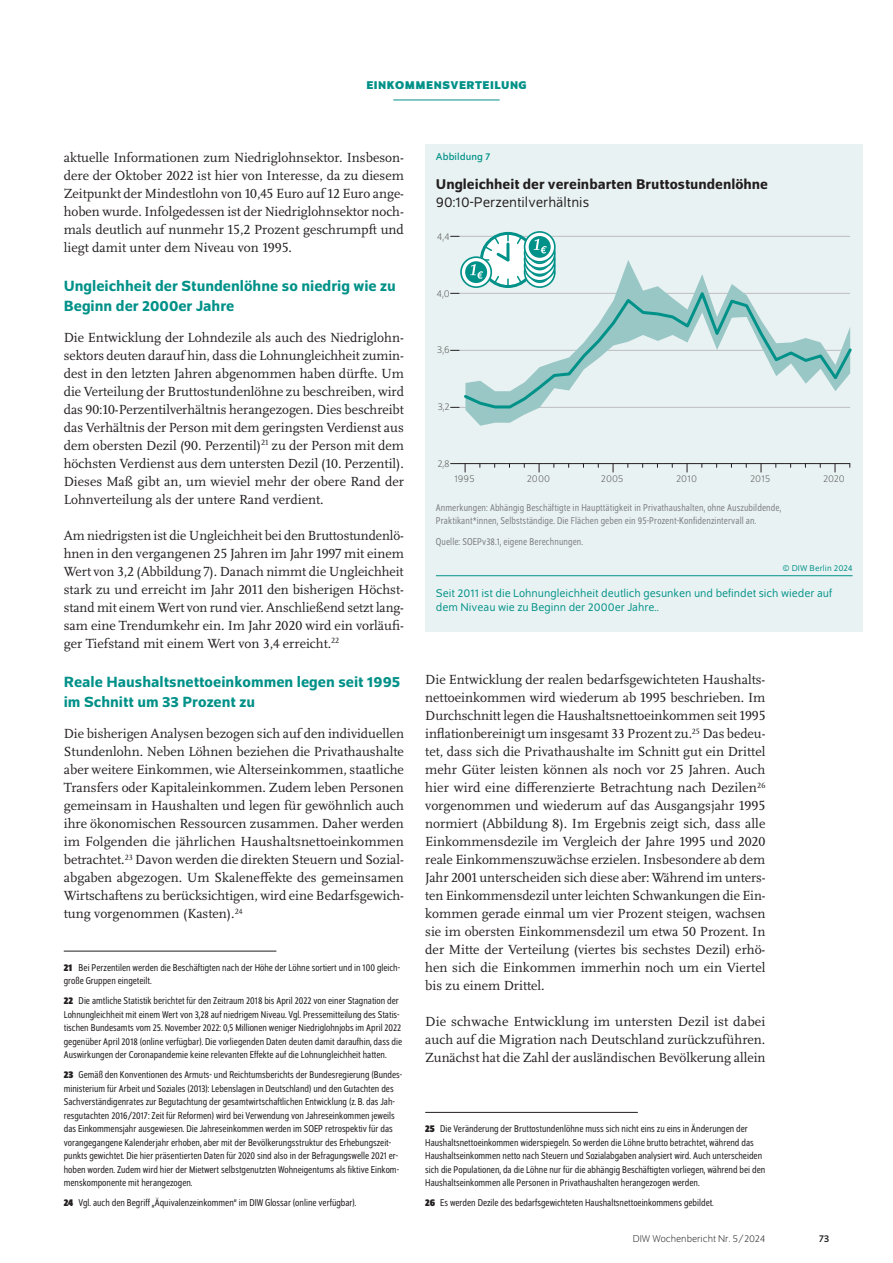
<style>
.page{position:relative;width:893px;height:1263px;background:#fff}
.page>*{position:absolute;margin:0;border:0;box-sizing:border-box;transform-origin:0 0}
.t1{font:500 15.75px/19.5px "Schumpeter";color:#009188}
.t2{font:500 15px "Schumpeter";color:#231f20}
.t3{font:15px "Schumpeter Blond";color:#231f20}
.t4{font:13.8px/18px "Scala Pro";color:#231f20;text-align:justify}
.t5{font:12px/13.5px "Schumpeter Blond";color:#009188}
.t6{font:700 12px "Schumpeter";color:#009188}
.t7{font:semi-condensed 10.5px/13.5px "Schumpeter Blond";color:#231f20}
.t8{font:semi-condensed 10.5px/12.8px "Schumpeter Blond";letter-spacing:.01em;color:#808285}
.t9{font:300 10.5px "Schumpeter";color:#595959}
.t10{font:300 10.5px "Schumpeter";color:#231f20}
.t11{font:10.5px "Schumpeter";letter-spacing:.01em;color:#009188}
.t12{font:10.5px "Schumpeter";color:#231f20}
.t13{font:9px "Schumpeter Blond";letter-spacing:.01em;color:#009188}
.s1{font-family:"Schumpeter";font-weight:700}
</style>
<div class="page">
<hr style="left:393px;top:100px;width:107px;height:1px;background:#009188">
<hr style="left:64px;top:951px;width:212px;height:1px;background:#231f20">
<hr style="left:425px;top:1112px;width:213px;height:1px;background:#231f20">
<div style="left:425px;top:144px;width:438px;height:487px;background:#e9f2f2"></div>
<hr style="left:459px;top:407px;width:391px;height:1px;background:#bcbdc0">
<hr style="left:459px;top:350px;width:391px;height:1px;background:#bcbdc0">
<hr style="left:459px;top:236px;width:391px;height:1px;background:#bcbdc0">
<svg style="left:465px;top:260px;width:269px;height:166px"></svg>
<hr style="left:459px;top:463px;width:391px;height:1px;background:#231f20">
<svg style="left:464px;top:286px;width:388px;height:124px"></svg>
<svg style="left:451px;top:231px;width:105px;height:63px"></svg>
<hr style="left:436px;top:575px;width:417px;height:1px;background:#009188">
<p class="t6" style="left:366px;top:79px;width:17px">EINKOMMENSVERTEILUNG</p>
<p class="t4" style="left:64px;top:148px;width:342px">aktuelle Informationen zum Niedriglohnsektor. Insbeson&shy;dere der Oktober 2022 ist hier von Interesse, da zu diesem Zeitpunkt der Mindestlohn von 10,45 Euro auf 12 Euro ange&shy;hoben wurde. Infolgedessen ist der Niedriglohnsektor noch&shy;mals deutlich auf nunmehr 15,2 Prozent geschrumpft und liegt damit unter dem Niveau von 1995.</p>
<p class="t1" style="left:64px;top:276px;width:333px">Ungleichheit der Stundenlöhne so niedrig wie zu<br>Beginn der 2000er Jahre</p>
<p class="t4" style="left:64px;top:328px;width:342px">Die Entwicklung der Lohndezile als auch des Niedriglohn&shy;sektors deuten darauf hin, dass die Lohnungleichheit zumin&shy;dest in den letzten Jahren abgenommen haben dürfte. Um die Verteilung der Bruttostundenlöhne zu beschreiben, wird das 90:10-Perzentilverhältnis herangezogen. Dies beschreibt das Verhältnis der Person mit dem geringsten Verdienst aus dem obersten Dezil (90. Perzentil)<sup>21</sup> zu der Person mit dem höchsten Verdienst aus dem untersten Dezil (10. Perzentil).<br>Dieses Maß gibt an, um wieviel mehr der obere Rand der Lohnverteilung als der untere Rand verdient.</p>
<p class="t4" style="left:64px;top:526px;width:342px">Am niedrigsten ist die Ungleichheit bei den Bruttostundenlö&shy;hnen in den vergangenen 25 Jahren im Jahr 1997 mit einem Wert von 3,2 (Abbildung 7). Danach nimmt die Ungleichheit stark zu und erreicht im Jahr 2011 den bisherigen Höchst&shy;stand mit einem Wert von rund vier. Anschließend setzt lang&shy;sam eine Trendumkehr ein. Im Jahr 2020 wird ein vorläufi&shy;ger Tiefstand mit einem Wert von 3,4 erreicht.<sup>22</sup></p>
<p class="t1" style="left:64px;top:672px;width:338px">Reale Haushaltsnettoeinkommen legen seit 1995 im Schnitt um 33 Prozent zu</p>
<p class="t4" style="left:64px;top:724px;width:342px">Die bisherigen Analysen bezogen sich auf den individuellen Stundenlohn. Neben Löhnen beziehen die Privathaushalte aber weitere Einkommen, wie Alterseinkommen, staatliche Transfers oder Kapitaleinkommen. Zudem leben Personen gemeinsam in Haushalten und legen für gewöhnlich auch ihre ökonomischen Ressourcen zusammen. Daher werden im Folgenden die jährlichen Haushaltsnettoeinkommen betrachtet.<sup>23</sup> Davon werden die direkten Steuern und Sozial&shy;abgaben abgezogen. Um Skaleneffekte des gemeinsamen Wirtschaftens zu berücksichtigen, wird eine Bedarfsgewich&shy;tung vorgenommen (Kasten).<sup>24</sup></p>
<p class="t7" style="left:64px;top:961px;width:338px"><span class="s1">21</span> Bei Perzentilen werden die Beschäftigten nach der Höhe der Löhne sortiert und in 100 gleich&shy;große Gruppen eingeteilt.</p>
<p class="t7" style="left:64px;top:994px;width:340px"><span class="s1">22</span> Die amtliche Statistik berichtet für den Zeitraum 2018 bis April 2022 von einer Stagnation der Lohnungleichheit mit einem Wert von 3,28 auf niedrigem Niveau. Vgl. Pressemitteilung des Statis&shy;tischen Bundesamts vom 25. November 2022: 0,5 Millionen weniger Niedriglohnjobs im April 2022 gegenüber April 2018 (online verfügbar). Die vorliegenden Daten deuten damit daraufhin, dass die Auswirkungen der Coronapandemie keine relevanten Effekte auf die Lohnungleichheit hatten.</p>
<p class="t7" style="left:64px;top:1068px;width:340px"><span class="s1">23</span> Gemäß den Konventionen des Armuts- und Reichtumsberichts der Bundesregierung (Bundes&shy;ministerium für Arbeit und Soziales (2013): Lebenslagen in Deutschland) und den Gutachten des Sachverständigenrates zur Begutachtung der gesamtwirtschaftlichen Entwicklung (z. B. das Jah&shy;resgutachten 2016/2017: Zeit für Reformen) wird bei Verwendung von Jahreseinkommen jeweils das Einkommensjahr ausgewiesen. Die Jahreseinkommen werden im SOEP retrospektiv für das vorangegangene Kalenderjahr erhoben, aber mit der Bevölkerungsstruktur des Erhebungszeit&shy;punkts gewichtet. Die hier präsentierten Daten für 2020 sind also in der Befragungswelle 2021 er&shy;hoben worden. Zudem wird hier der Mietwert selbstgenutzten Wohneigentums als fiktive Einkom&shy;menskomponente mit herangezogen.</p>
<p class="t7" style="left:64px;top:1196px;width:294px"><span class="s1">24</span> Vgl. auch den Begriff „Äquivalenzeinkommen“ im DIW Glossar (online verfügbar).</p>
<p class="t11" style="left:436px;top:151px;width:56px">Abbildung 7</p>
<p class="t2" style="left:436px;top:176px;width:334px">Ungleichheit der vereinbarten Bruttostundenlöhne</p>
<p class="t3" style="left:436px;top:194px;width:155px">90:10-Perzentilverhältnis</p>
<p class="t9" style="left:437px;top:232px;width:14px">4,4</p>
<p class="t9" style="left:436px;top:289px;width:15px">4,0</p>
<p class="t9" style="left:437px;top:345px;width:14px">3,6</p>
<p class="t9" style="left:437px;top:402px;width:14px">3,2</p>
<p class="t9" style="left:437px;top:459px;width:14px">2,8</p>
<p class="t9" style="left:454px;top:474px;width:22px">1995</p>
<p class="t9" style="left:527px;top:474px;width:25px">2000</p>
<p class="t9" style="left:601px;top:474px;width:24px">2005</p>
<p class="t9" style="left:676px;top:474px;width:22px">2010</p>
<p class="t9" style="left:750px;top:474px;width:22px">2015</p>
<p class="t9" style="left:823px;top:474px;width:23px">2020</p>
<p class="t8" style="left:436px;top:501px;width:347px">Anmerkungen: Abhängig Beschäftigte in Haupttätigkeit in Privathaushalten, ohne Auszubildende,<br>Praktikant*innen, Selbstständige. Die Flächen geben ein 95-Prozent-Konfidenzintervall an.</p>
<p class="t8" style="left:436px;top:535px;width:149px">Quelle: SOEPv38.1, eigene Berechnungen.</p>
<p class="t13" style="left:782px;top:564px;width:72px">© DIW Berlin 2024</p>
<p class="t5" style="left:436px;top:587px;width:398px">Seit 2011 ist die Lohnungleichheit deutlich gesunken und befindet sich wieder auf dem Niveau wie zu Beginn der 2000er Jahre..</p>
<p class="t4" style="left:425px;top:670px;width:342px">Die Entwicklung der realen bedarfsgewichteten Haushalts&shy;nettoeinkommen wird wiederum ab 1995 beschrieben. Im Durchschnitt legen die Haushaltsnettoeinkommen seit 1995 inflationbereinigt um insgesamt 33 Prozent zu.<sup>25</sup> Das bedeu&shy;tet, dass sich die Privathaushalte im Schnitt gut ein Drittel mehr Güter leisten können als noch vor 25 Jahren. Auch hier wird eine differenzierte Betrachtung nach Dezilen<sup>26 </sup>vorgenommen und wiederum auf das Ausgangsjahr 1995 normiert (Abbildung 8). Im Ergebnis zeigt sich, dass alle Einkommensdezile im Vergleich der Jahre 1995 und 2020 reale Einkommenszuwächse erzielen. Insbesondere ab dem Jahr 2001 unterscheiden sich diese aber: Während im unters&shy;ten Einkommensdezil unter leichten Schwankungen die Ein&shy;kommen gerade einmal um vier Prozent steigen, wachsen sie im obersten Einkommensdezil um etwa 50 Prozent. In der Mitte der Verteilung (viertes bis sechstes Dezil) erhö&shy;hen sich die Einkommen immerhin noch um ein Viertel bis zu einem Drittel.</p>
<p class="t4" style="left:425px;top:1012px;width:342px">Die schwache Entwicklung im untersten Dezil ist dabei auch auf die Migration nach Deutschland zurückzuführen.<br>Zunächst hat die Zahl der ausländischen Bevölkerung allein</p>
<p class="t7" style="left:425px;top:1122px;width:342px"><span class="s1">25</span> Die Veränderung der Bruttostundenlöhne muss sich nicht eins zu eins in Änderungen der Haushaltsnettoeinkommen widerspiegeln. So werden die Löhne brutto betrachtet, während das Haushaltseinkommen netto nach Steuern und Sozialabgaben analysiert wird. Auch unterscheiden sich die Populationen, da die Löhne nur für die abhängig Beschäftigten vorliegen, während bei den Haushaltseinkommen alle Personen in Privathaushalten herangezogen werden.</p>
<p class="t7" style="left:425px;top:1196px;width:290px"><span class="s1">26</span> Es werden Dezile des bedarfsgewichteten Haushaltsnettoeinkommens gebildet.</p>
<p class="t10" style="left:633px;top:1234px;width:134px">DIW Wochenbericht Nr. 5/2024</p>
<p class="t12" style="left:819px;top:1233px;width:12px">73</p>
</div>
